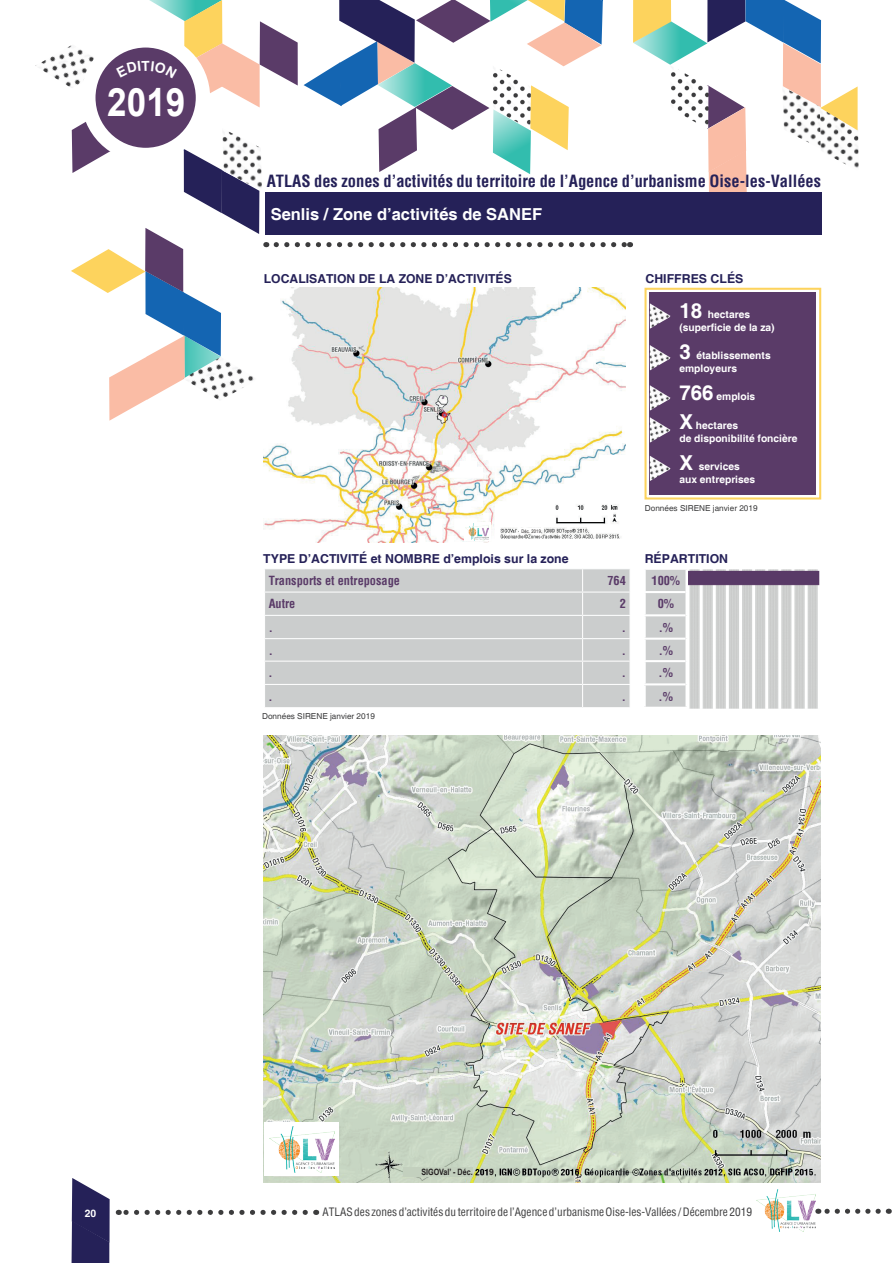
<style>
.page{position:relative;width:893px;height:1263px;background:#fff}
.page>*{position:absolute;margin:0;border:0;box-sizing:border-box;transform-origin:0 0}
.t1{font:700 39.15px "Arial";color:#fff;scale:.9 1}
.t2{font:700 condensed 16.5px "Helvetica";color:#252158}
.t3{font:700 16.5px "Helvetica";color:#fff}
.t4{font:700 12.3px "Helvetica";color:#252158}
.t5{font:700 condensed 12.3px "Helvetica";color:#5a3b68}
.t6{font:condensed 11.25px "Helvetica";color:#3c3c3d}
.t7{font:700 10.35px "Helvetica";color:#fff}
.t8{font:700 10.2px/12.3px "Helvetica";color:#fff}
.t9{font:700 8.7px "Arial Narrow";color:#231f20}
.t10{font:700 8.7px "Arial";color:#231f20}
.t11{font:8.25px "Helvetica";color:#3c3c3d}
.t12{font:4.95px "Arial Narrow";letter-spacing:.03em;color:#231f20}
.s1{font-size:20.55px}
</style>
<div class="page">
<img style="left:756px;top:1190px;width:59px;height:42px">
<svg style="left:72px;top:1178px;width:38px;height:85px"></svg>
<svg style="left:818px;top:1209px;width:60px;height:5px"></svg>
<svg style="left:118px;top:1210px;width:187px;height:5px"></svg>
<img style="left:858px;top:137px;width:1px;height:30px">
<img style="left:35px;top:45px;width:36px;height:42px">
<svg style="left:633px;top:0;width:225px;height:215px"></svg>
<div style="left:265px;top:193px;width:556px;height:42px;background:#252158"></div>
<img style="left:264px;top:736px;width:557px;height:446px">
<div style="left:265px;top:569px;width:420px;height:138px;background:#cbcdcd"></div>
<div style="left:645px;top:684px;width:42px;height:24px;background:#cbcdcd"></div>
<svg style="left:630px;top:591px;width:14px;height:2px"></svg>
<svg style="left:630px;top:615px;width:14px;height:1px"></svg>
<svg style="left:630px;top:638px;width:14px;height:1px"></svg>
<svg style="left:630px;top:661px;width:14px;height:1px"></svg>
<svg style="left:630px;top:684px;width:14px;height:1px"></svg>
<hr style="left:629px;top:569px;width:2px;height:22px;background:#fff">
<hr style="left:264px;top:591px;width:319px;height:2px;background:#fff">
<hr style="left:583px;top:591px;width:47px;height:2px;background:#fff">
<hr style="left:629px;top:593px;width:2px;height:22px;background:#fff">
<hr style="left:264px;top:615px;width:319px;height:1px;background:#fff">
<hr style="left:583px;top:615px;width:47px;height:1px;background:#fff">
<hr style="left:629px;top:616px;width:2px;height:22px;background:#fff">
<hr style="left:264px;top:638px;width:319px;height:1px;background:#fff">
<hr style="left:583px;top:638px;width:47px;height:1px;background:#fff">
<hr style="left:629px;top:639px;width:2px;height:22px;background:#fff">
<hr style="left:264px;top:661px;width:319px;height:1px;background:#fff">
<hr style="left:583px;top:661px;width:47px;height:1px;background:#fff">
<hr style="left:629px;top:662px;width:2px;height:22px;background:#fff">
<hr style="left:264px;top:684px;width:319px;height:1px;background:#fff">
<hr style="left:583px;top:684px;width:47px;height:1px;background:#fff">
<svg style="left:582px;top:569px;width:1px;height:138px"></svg>
<hr style="left:629px;top:685px;width:2px;height:22px;background:#fff">
<svg style="left:685px;top:570px;width:4px;height:22px"></svg>
<svg style="left:685px;top:592px;width:1px;height:23px"></svg>
<svg style="left:685px;top:615px;width:2px;height:24px"></svg>
<svg style="left:685px;top:639px;width:1px;height:22px"></svg>
<svg style="left:685px;top:661px;width:1px;height:23px"></svg>
<svg style="left:685px;top:684px;width:2px;height:23px"></svg>
<hr style="left:644px;top:568px;width:45px;height:2px;background:#fff">
<hr style="left:644px;top:570px;width:2px;height:21px;background:#fff">
<hr style="left:644px;top:591px;width:41px;height:2px;background:#fff">
<hr style="left:644px;top:593px;width:2px;height:21px;background:#fff">
<hr style="left:644px;top:614px;width:41px;height:2px;background:#fff">
<hr style="left:644px;top:616px;width:2px;height:22px;background:#fff">
<hr style="left:644px;top:638px;width:41px;height:2px;background:#fff">
<hr style="left:644px;top:640px;width:2px;height:20px;background:#fff">
<hr style="left:644px;top:660px;width:41px;height:2px;background:#fff">
<hr style="left:644px;top:662px;width:2px;height:21px;background:#fff">
<hr style="left:644px;top:683px;width:41px;height:2px;background:#fff">
<hr style="left:644px;top:685px;width:2px;height:22px;background:#fff">
<hr style="left:644px;top:707px;width:45px;height:2px;background:#fff">
<div style="left:650px;top:293px;width:166px;height:202px;background:#5a3b68"></div>
<img style="left:264px;top:300px;width:361px;height:243px">
<img style="left:650px;top:303px;width:20px;height:26px">
<img style="left:650px;top:345px;width:20px;height:25px">
<img style="left:650px;top:385px;width:20px;height:26px">
<img style="left:650px;top:417px;width:20px;height:26px">
<img style="left:650px;top:456px;width:20px;height:25px">
<div style="left:644px;top:288px;width:177px;height:211px;border:2px solid #fdd35d"></div>
<img style="left:689px;top:569px;width:130px;height:139px">
<div style="left:464px;top:522px;width:27px;height:19px;background:#fff"></div>
<img style="left:466px;top:524px;width:23px;height:16px">
<div style="left:265px;top:1122px;width:74px;height:53px;background:#fff"></div>
<img style="left:270px;top:1126px;width:64px;height:46px">
<svg style="left:489px;top:1168px;width:5px;height:7px"></svg>
<div style="left:519px;top:528px;width:22px;height:5px;background:#fff"></div>
<div style="left:403px;top:1167px;width:70px;height:10px;background:#c3d0be"></div>
<svg style="left:71px;top:0;width:553px;height:421px"></svg>
<h1 class="t1" style="left:107px;top:75px;width:88px">2019</h1>
<h2 class="t2" style="left:267px;top:170px;width:556px">ATLAS des zones d’activités du territoire de l’Agence d’urbanisme Oise-les-Vallées</h2>
<h2 class="t3" style="left:271px;top:204px;width:273px">Senlis / Zone d’activités de SANEF</h2>
<p class="t4" style="left:264px;top:271px;width:250px">LOCALISATION DE LA ZONE D’ACTIVITÉS</p>
<p class="t12" style="left:521px;top:527px;width:21px">Déc. 2019</p>
<p class="t4" style="left:645px;top:271px;width:99px">CHIFFRES CLÉS</p>
<p class="t8" style="left:679px;top:309px;width:97px"><span class="s1">18</span> hectares (superficie de la za)</p>
<p class="t8" style="left:679px;top:350px;width:93px"><span class="s1">3</span> établissements employeurs</p>
<p class="t8" style="left:679px;top:391px;width:77px"><span class="s1">766</span> emplois</p>
<p class="t8" style="left:679px;top:420px;width:120px"><span class="s1">X</span> hectares<br>de disponibilité foncière</p>
<p class="t8" style="left:679px;top:461px;width:77px"><span class="s1">X</span> services aux entreprises</p>
<p class="t11" style="left:645px;top:504px;width:114px">Données SIRENE janvier 2019</p>
<p class="t4" style="left:263px;top:551px;width:307px">TYPE D’ACTIVITÉ et NOMBRE d’emplois sur la zone</p>
<p class="t4" style="left:645px;top:551px;width:85px">RÉPARTITION</p>
<p class="t5" style="left:269px;top:572px;width:133px">Transports et entreposage</p>
<p class="t5" style="left:607px;top:572px;width:20px">764</p>
<p class="t5" style="left:651px;top:572px;width:30px">100%</p>
<p class="t5" style="left:269px;top:596px;width:28px">Autre</p>
<p class="t5" style="left:620px;top:596px;width:8px">2</p>
<p class="t5" style="left:658px;top:596px;width:18px">0%</p>
<p class="t5" style="left:269px;top:619px;width:6px">.</p>
<p class="t5" style="left:622px;top:619px;width:6px">.</p>
<p class="t5" style="left:659px;top:619px;width:16px">.%</p>
<p class="t5" style="left:269px;top:642px;width:6px">.</p>
<p class="t5" style="left:622px;top:642px;width:6px">.</p>
<p class="t5" style="left:659px;top:642px;width:16px">.%</p>
<p class="t5" style="left:269px;top:665px;width:6px">.</p>
<p class="t5" style="left:622px;top:665px;width:6px">.</p>
<p class="t5" style="left:659px;top:665px;width:16px">.%</p>
<p class="t5" style="left:269px;top:688px;width:6px">.</p>
<p class="t5" style="left:622px;top:688px;width:6px">.</p>
<p class="t5" style="left:659px;top:688px;width:16px">.%</p>
<p class="t11" style="left:262px;top:712px;width:114px">Données SIRENE janvier 2019</p>
<p class="t9" style="left:421px;top:1165px;width:53px">SIGOVal’ - Déc.</p>
<p class="t10" style="left:489px;top:1166px;width:6px">9</p>
<p class="t7" style="left:85px;top:1207px;width:13px">20</p>
<p class="t6" style="left:323px;top:1205px;width:431px">ATLAS des zones d’activités du territoire de l’Agence d’urbanisme Oise-les-Vallées / Décembre 2019</p>
</div>
